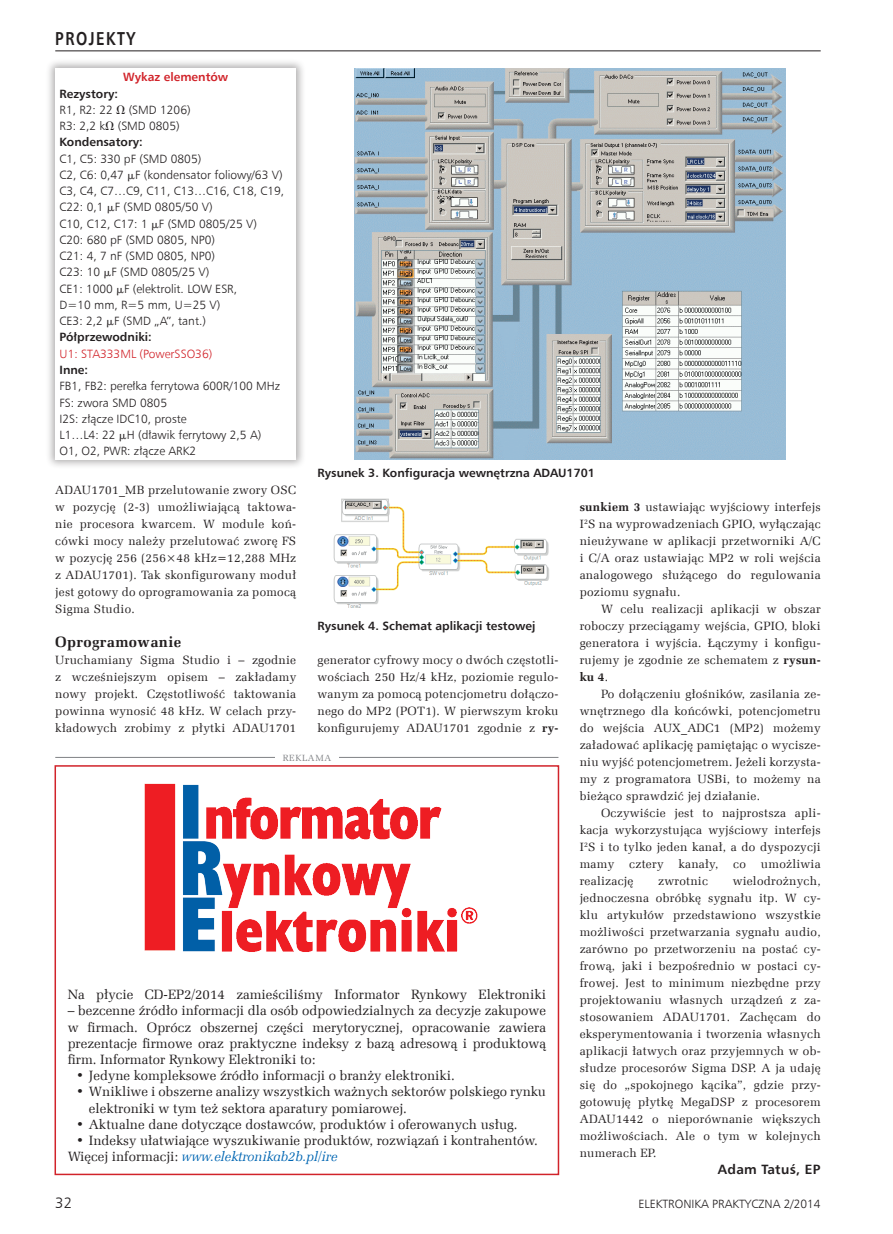
<style>
.page{position:relative;width:893px;height:1234px;background:#fff}
.page>*{position:absolute;margin:0;border:0;box-sizing:border-box;transform-origin:0 0}
.t1{font:700 18.75px "Humnst 777 EU";letter-spacing:.1em;color:#231f20;scale:.8 1}
.t2{font:700 15px "Zapf Ellipt EU";letter-spacing:.025em;color:#231f20}
.t3{font:15px "Humnst 777 Lt EU";color:#231f20}
.t4{font:13.5px/16.2px "Zapf Ellipt EU";color:#231f20}
.t5{font:700 13.5px "Humnst 777 EU";letter-spacing:.025em;color:#231f20}
.t6{font:12px/17px "Zapf Ellipt EU";letter-spacing:.02em;color:#231f20;text-align:justify}
.t7{font:12px/16.2px "Humnst 777 Lt EU";color:#231f20}
.t8{font:700 12px "Humnst 777 EU";color:#231f20}
.t9{font:12px "Humnst 777 Lt EU";color:#d1232a}
.t10{font:700 12px "Humnst 777 EU";color:#d1232a}
.t11{font:9px "Zapf Ellipt EU";letter-spacing:.075em;color:#808285}
.s1{font-family:"Math With Greek"}
.s2{font-weight:700}
.s3{font-style:italic;color:#0166b3}
</style>
<div class="page">
<hr style="left:55px;top:51px;width:766px;height:1px;background:#231f20">
<div style="left:45px;top:58px;width:261px;height:411px;background:#231f20;opacity:.35"></div>
<div style="left:55px;top:68px;width:241px;height:391px;background:#fff"></div>
<img style="left:354px;top:68px;width:431px;height:391px">
<img style="left:333px;top:498px;width:216px;height:110px">
<hr style="left:55px;top:757px;width:503px;height:1px;background:#808285">
<div style="left:275px;top:748px;width:64px;height:17px;background:#fff"></div>
<div style="left:55px;top:765px;width:504px;height:409px;background:#fff;border:2px solid #d1232a"></div>
<img style="left:144px;top:783px;width:334px;height:169px">
<h1 class="t1" style="left:55px;top:27px;width:102px">PROJEKTY</h1>
<p class="t10" style="left:123px;top:69px;width:107px">Wykaz elementów</p>
<p class="t8" style="left:60px;top:86px;width:60px">Rezystory:</p>
<p class="t7" style="left:60px;top:101px;width:133px">R1, R2: 22 <span class="s1">V</span> (SMD 1206)<br>R3: 2,2 k<span class="s1">V</span> (SMD 0805)</p>
<p class="t8" style="left:60px;top:134px;width:85px">Kondensatory:</p>
<p class="t7" style="left:60px;top:150px;width:226px">C1, C5: 330 pF (SMD 0805)<br>C2, C6: 0,47 <span class="s1">m</span>F (kondensator foliowy/63 V)<br>C3, C4, C7…C9, C11, C13…C16, C18, C19,<br>C22: 0,1 <span class="s1">m</span>F (SMD 0805/50 V)<br>C10, C12, C17: 1 <span class="s1">m</span>F (SMD 0805/25 V)<br>C20: 680 pF (SMD 0805, NP0)<br>C21: 4, 7 nF (SMD 0805, NP0)<br>C23: 10 <span class="s1">m</span>F (SMD 0805/25 V)<br>CE1: 1000 <span class="s1">m</span>F (elektrolit. LOW ESR,<br>D=10 mm, R=5 mm, U=25 V)<br>CE3: 2,2 <span class="s1">m</span>F (SMD „A”, tant.)</p>
<p class="t8" style="left:60px;top:329px;width:94px">Półprzewodniki:</p>
<p class="t9" style="left:60px;top:346px;width:154px">U1: STA333ML (PowerSSO36)</p>
<p class="t8" style="left:60px;top:362px;width:30px">Inne:</p>
<p class="t7" style="left:60px;top:378px;width:222px">FB1, FB2: perełka ferrytowa 600R/100 MHz<br>FS: zwora SMD 0805<br>I2S: złącze IDC10, proste<br>L1…L4: 22 <span class="s1">m</span>H (dławik ferrytowy 2,5 A)<br>O1, O2, PWR: złącze ARK2</p>
<p class="t8" style="left:317px;top:464px;width:279px">Rysunek 3. Konfiguracja wewnętrzna ADAU1701</p>
<p class="t6" style="left:55px;top:481px;width:242px">ADAU1701_MB przelutowanie zwory OSC w pozycję (2-3) umożliwiającą taktowa&shy;nie procesora kwarcem. W module koń&shy;cówki mocy należy przelutować zworę FS w pozycję 256 (256×48 kHz=12,288 MHz z ADAU1701). Tak skonfigurowany moduł jest gotowy do oprogramowania za pomocą Sigma Studio.</p>
<p class="t2" style="left:55px;top:632px;width:127px">Oprogramowanie</p>
<p class="t6" style="left:55px;top:651px;width:242px">Uruchamiany Sigma Studio i – zgodnie z wcześniejszym opisem – zakładamy nowy projekt. Częstotliwość taktowania powinna wynosić 48 kHz. W celach przy&shy;kładowych zrobimy z płytki ADAU1701</p>
<p class="t11" style="left:283px;top:752px;width:50px">REKLAMA</p>
<p class="t8" style="left:317px;top:618px;width:219px">Rysunek 4. Schemat aplikacji testowej</p>
<p class="t6" style="left:317px;top:651px;width:242px">generator cyfrowy mocy o dwóch częstotli&shy;wościach 250 Hz/4 kHz, poziomie regulo&shy;wanym za pomocą potencjometru dołączo&shy;nego do MP2 (POT1). W pierwszym kroku konfigurujemy ADAU1701 zgodnie z <span class="s2">ry-</span></p>
<p class="t4" style="left:68px;top:986px;width:480px">Na płycie CD-EP2/2014 zamieściliśmy Informator Rynkowy Elektroniki</p>
<p class="t4" style="left:68px;top:1002px;width:480px;text-align:justify">– bezcenne źródło informacji dla osób odpowiedzialnych za decyzje zakupowe w firmach. Oprócz obszernej części merytorycznej, opracowanie zawiera prezentacje firmowe oraz praktyczne indeksy z bazą adresową i produktową firm. Informator Rynkowy Elektroniki to:</p>
<p class="t4" style="left:76px;top:1067px;width:380px">• Jedyne kompleksowe źródło informacji o branży elektroniki.</p>
<p class="t4" style="left:89px;top:1083px;width:459px;text-indent:-13px">• Wnikliwe i obszerne analizy wszystkich ważnych sektorów polskiego rynku elektroniki w tym też sektora aparatury pomiarowej.</p>
<p class="t4" style="left:76px;top:1115px;width:443px">• Aktualne dane dotyczące dostawców, produktów i oferowanych usług.</p>
<p class="t4" style="left:68px;top:1132px;width:472px;text-indent:9px">• Indeksy ułatwiające wyszukiwanie produktów, rozwiązań i kontrahentów.<br>Więcej informacji: <span class="s3">www.elektronikab2b.pl/ire</span></p>
<p class="t6" style="left:580px;top:498px;width:242px"><span class="s2">sunkiem 3</span> ustawiając wyjściowy interfejs I<sup>2</sup>S na wyprowadzeniach GPIO, wyłączając nieużywane w aplikacji przetworniki A/C i C/A oraz ustawiając MP2 w roli wejścia analogowego służącego do regulowania poziomu sygnału.</p>
<p class="t6" style="left:580px;top:600px;width:242px;text-indent:21px">W celu realizacji aplikacji w obszar roboczy przeciągamy wejścia, GPIO, bloki generatora i wyjścia. Łączymy i konfigu&shy;rujemy je zgodnie ze schematem z <span class="s2">rysun&shy;ku 4</span>.</p>
<p class="t6" style="left:580px;top:685px;width:242px;text-indent:21px">Po dołączeniu głośników, zasilania ze&shy;wnętrznego dla końcówki, potencjometru do wejścia AUX_ADC1 (MP2) możemy załadować aplikację pamiętając o wycisze&shy;niu wyjść potencjometrem. Jeżeli korzysta&shy;my z programatora USBi, to możemy na bieżąco sprawdzić jej działanie.</p>
<p class="t6" style="left:580px;top:804px;width:242px;text-indent:21px">Oczywiście jest to najprostsza apli&shy;kacja wykorzystująca wyjściowy interfejs I<sup>2</sup>S i to tylko jeden kanał, a do dyspozycji mamy cztery kanały, co umożliwia realizację</p>
<p class="t6" style="left:580px;top:872px;width:242px;text-indent:153px">wielodrożnych, jednoczesna obróbkę sygnału itp. W cy&shy;klu artykułów przedstawiono wszystkie możliwości przetwarzania sygnału audio, zarówno po przetworzeniu na postać cy&shy;frową, jaki i bezpośrednio w postaci cy&shy;frowej. Jest to minimum niezbędne przy projektowaniu własnych urządzeń z za&shy;stosowaniem ADAU1701. Zachęcam do eksperymentowania i tworzenia własnych aplikacji łatwych oraz przyjemnych w ob&shy;słudze procesorów Sigma DSP. A ja udaję się do „spokojnego kącika”, gdzie przy&shy;gotowuję płytkę MegaDSP z procesorem ADAU1442 o nieporównanie większych możliwościach. Ale o tym w kolejnych numerach EP.</p>
<p class="t5" style="left:718px;top:1160px;width:104px">Adam Tatuś, EP</p>
<p class="t6" style="left:658px;top:872px;width:51px">zwrotnic</p>
<p class="t3" style="left:55px;top:1193px;width:18px">32</p>
<p class="t7" style="left:638px;top:1195px;width:184px">ELEKTRONIKA PRAKTYCZNA 2/2014</p>
</div>
